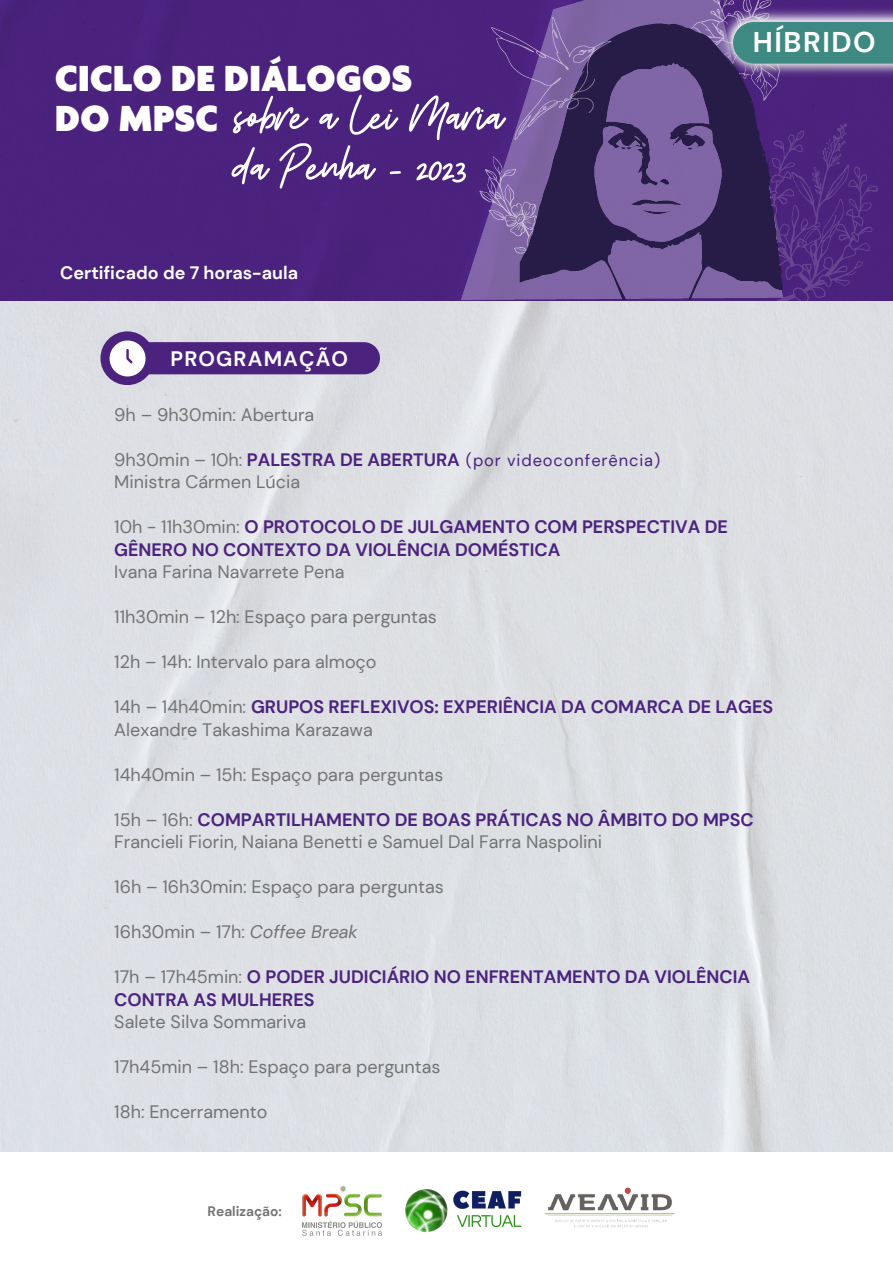
<style>
.page{position:relative;width:893px;height:1264px;background:#fff}
.page>*{position:absolute;margin:0;border:0;box-sizing:border-box;transform-origin:0 0}
.t1{font:51.6px/50.6px "Beauty Salon Script";color:#fff}
.t2{font:900 39.15px/40.5px "Agenda";color:#fff}
.t3{font:700 28.5px "DM Sans";letter-spacing:.055em;color:#fff}
.t4{font:700 21px "DM Sans";letter-spacing:.055em;color:#fff}
.t5{font:18px "DM Sans";color:#737373}
.t6{font:700 18px/22.5px "DM Sans";color:#4b227e}
.t7{font:700 18px "DM Sans";color:#fff}
.t8{font:16.5px "DM Sans";letter-spacing:.055em;color:#4b227e}
.t9{font:700 13.8px "DM Sans";color:#737373}
.s1{font-size:18px;color:#737373}
.s2{font-weight:700;font-size:18px}
.s3{font-weight:400;color:#737373}
.s4{font-style:italic}
</style>
<div class="page">
<div style="left:0;top:300px;width:892px;height:851px;background:#dddfe3"></div>
<div style="left:100px;top:331px;width:54px;height:54px;background:#4b227e;border-radius:50%"></div>
<svg style="left:110px;top:340px;width:270px;height:36px;background:#6b4b95"></svg>
<img style="left:405px;top:1189px;width:117px;height:43px">
<img style="left:302px;top:1186px;width:80px;height:48px">
<img style="left:544px;top:1187px;width:131px;height:41px">
<div style="left:0;top:0;width:892px;height:300px;background:#4b227e"></div>
<img style="left:461px;top:0;width:416px;height:307px">
<img style="left:722px;top:74px;width:170px;height:6px">
<img style="left:717px;top:6px;width:175px;height:68px">
<div style="left:733px;top:22px;width:159px;height:42px;background:#3e8a82"></div>
<p class="t2" style="left:55px;top:59px;width:359px">CICLO DE DIÁLOGOS<br>DO MPSC</p>
<p class="t1" style="left:234px;top:94px;width:271px">sobre a Lei Maria da Penha - 2023</p>
<p class="t7" style="left:60px;top:261px;width:239px">Certificado de 7 horas-aula</p>
<p class="t4" style="left:170px;top:345px;width:179px">PROGRAMAÇÃO</p>
<p class="t3" style="left:752px;top:24px;width:124px">HÍBRIDO</p>
<p class="t5" style="left:114px;top:403px;width:201px">9h – 9h30min: Abertura</p>
<p class="t8" style="left:114px;top:449px;width:547px"><span class="s1">9h30min – 10h:</span> <span class="s2">PALESTRA DE ABERTURA</span> (por videoconferência)</p>
<p class="t5" style="left:114px;top:470px;width:187px">Ministra Cármen Lúcia</p>
<p class="t6" style="left:114px;top:516px;width:615px"><span class="s3">10h - 11h30min:</span> O PROTOCOLO DE JULGAMENTO COM PERSPECTIVA DE<br>GÊNERO NO CONTEXTO DA VIOLÊNCIA DOMÉSTICA</p>
<p class="t5" style="left:114px;top:560px;width:232px">Ivana Farina Navarrete Pena</p>
<p class="t5" style="left:114px;top:605px;width:324px">11h30min – 12h: Espaço para perguntas</p>
<p class="t5" style="left:114px;top:650px;width:264px">12h – 14h: Intervalo para almoço</p>
<p class="t6" style="left:114px;top:696px;width:660px"><span class="s3">14h – 14h40min:</span> GRUPOS REFLEXIVOS: EXPERIÊNCIA DA COMARCA DE LAGES</p>
<p class="t5" style="left:114px;top:718px;width:260px">Alexandre Takashima Karazawa</p>
<p class="t5" style="left:114px;top:763px;width:330px">14h40min – 15h: Espaço para perguntas</p>
<p class="t6" style="left:114px;top:808px;width:641px"><span class="s3">15h – 16h:</span> COMPARTILHAMENTO DE BOAS PRÁTICAS NO ÂMBITO DO MPSC</p>
<p class="t5" style="left:114px;top:830px;width:489px">Francieli Fiorin, Naiana Benetti e Samuel Dal Farra Naspolini</p>
<p class="t5" style="left:114px;top:875px;width:331px">16h – 16h30min: Espaço para perguntas</p>
<p class="t5" style="left:114px;top:920px;width:245px">16h30min – 17h: <span class="s4">Coffee Break</span></p>
<p class="t6" style="left:114px;top:965px;width:637px"><span class="s3">17h – 17h45min:</span> O PODER JUDICIÁRIO NO ENFRENTAMENTO DA VIOLÊNCIA<br>CONTRA AS MULHERES</p>
<p class="t5" style="left:114px;top:1010px;width:193px">Salete Silva Sommariva</p>
<p class="t5" style="left:114px;top:1055px;width:328px">17h45min – 18h: Espaço para perguntas</p>
<p class="t5" style="left:114px;top:1100px;width:154px">18h: Encerramento</p>
<p class="t9" style="left:207px;top:1202px;width:76px">Realização:</p>
</div>
